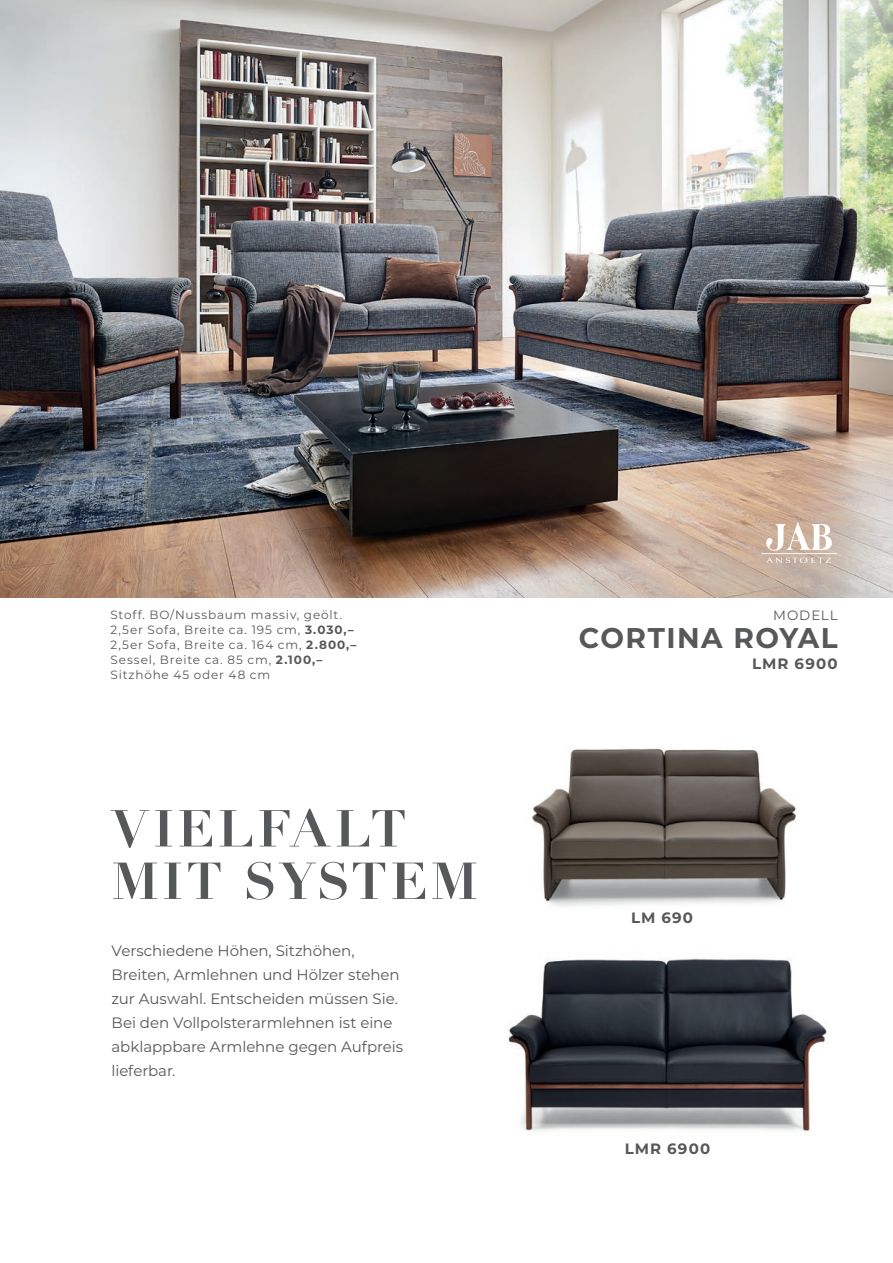
<style>
.page{position:relative;width:893px;height:1263px;background:#fff}
.page>*{position:absolute;margin:0;border:0;box-sizing:border-box;transform-origin:0 0}
.t1{font:700 51px/52.5px "Didot";letter-spacing:.065em;color:#57585a}
.t2{font:700 28.5px "Montserrat";letter-spacing:.05em;color:#57585a}
.t3{font:15px/24px "Montserrat";letter-spacing:-.005em;color:#57585a}
.t4{font:700 15px "Montserrat";letter-spacing:.08em;color:#57585a}
.t5{font:13.5px "Montserrat";letter-spacing:.065em;color:#57585a}
.t6{font:12px/15px "Montserrat";letter-spacing:.07em;color:#57585a}
.s1{font-weight:700}
</style>
<div class="page">
<img style="left:0;top:0;width:893px;height:597px">
<img style="left:532px;top:748px;width:266px;height:159px">
<img style="left:508px;top:958px;width:319px;height:174px">
<img style="left:757px;top:516px;width:83px;height:55px">
<p class="t6" style="left:111px;top:606px;width:247px">Stoff. BO/Nussbaum massiv, geölt.<br>2,5er Sofa, Breite ca. 195 cm, <span class="s1">3.030,– </span>2,5er Sofa, Breite ca. 164 cm, <span class="s1">2.800,– </span>Sessel, Breite ca. 85 cm, <span class="s1">2.100,– </span>Sitzhöhe 45 oder 48 cm</p>
<h1 class="t1" style="left:112px;top:803px;width:368px">VIELFALT<br>MIT SYSTEM</h1>
<p class="t3" style="left:112px;top:938px;width:293px">Verschiedene Höhen, Sitzhöhen,<br>Breiten, Armlehnen und Hölzer stehen zur Auswahl. Entscheiden müssen Sie.<br>Bei den Vollpolsterarmlehnen ist eine abklappbare Armlehne gegen Aufpreis lieferbar.</p>
<p class="t5" style="left:773px;top:606px;width:66px">MODELL</p>
<h2 class="t2" style="left:579px;top:617px;width:260px">CORTINA ROYAL</h2>
<p class="t4" style="left:752px;top:653px;width:87px">LMR 6900</p>
<p class="t4" style="left:631px;top:906px;width:64px">LM 690</p>
<p class="t4" style="left:625px;top:1138px;width:87px">LMR 6900</p>
</div>
